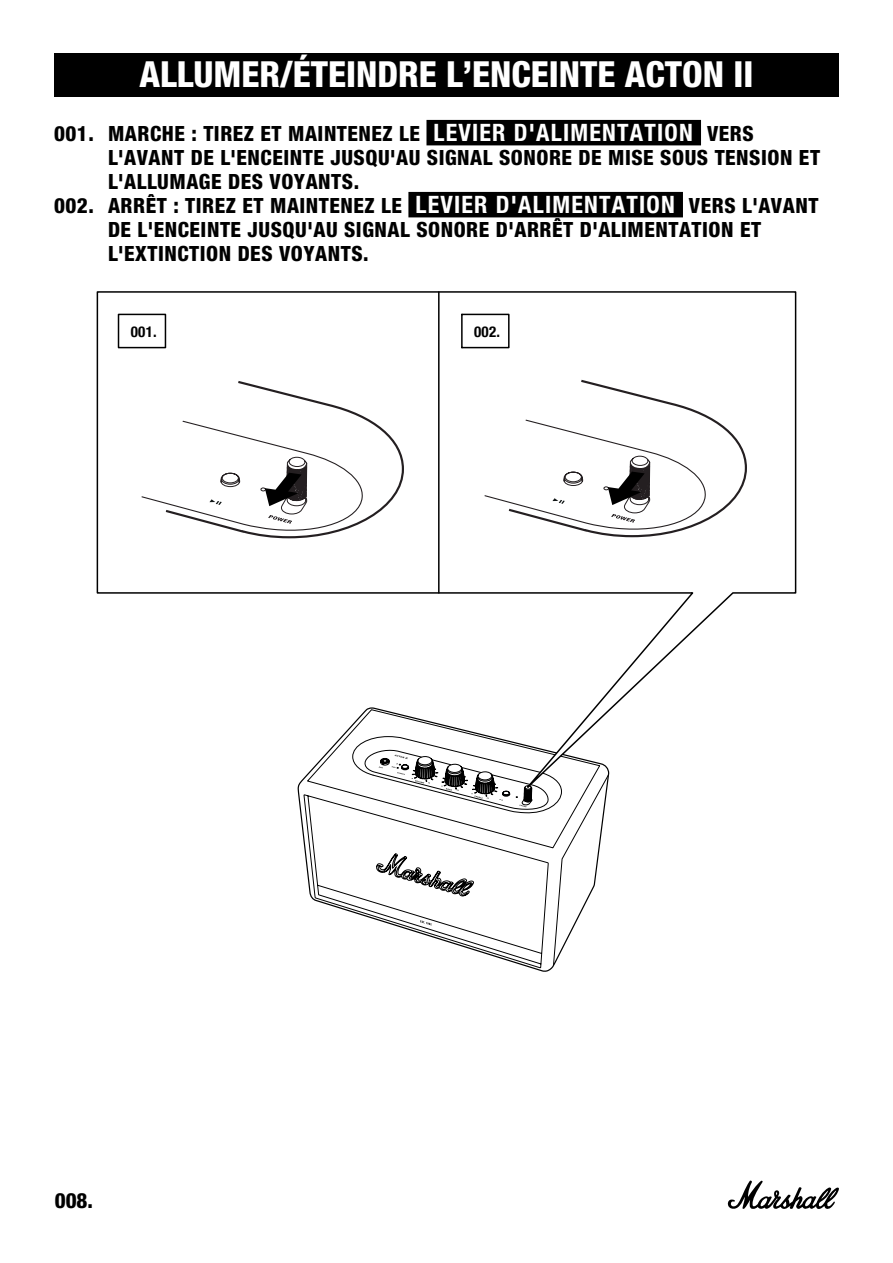
<style>
.page{position:relative;width:893px;height:1263px;background:#fff}
.page>*{position:absolute;margin:0;border:0;box-sizing:border-box;transform-origin:0 0}
.t1{font:800 condensed 36px "Helvetica Neue LT Pro";color:#fff}
.t2{font:800 condensed 21px "Helvetica Neue LT Pro";letter-spacing:.025em;color:#000}
.t3{font:800 condensed 21px "Helvetica Neue LT Std";color:#000}
.t4{font:700 condensed 15px "Helvetica Neue";letter-spacing:.02em;color:#000}
.s1{font-family:"Helvetica Neue LT Std"}
.s2{font-family:"Helvetica Neue LT Std";font-weight:700;font-size:24px;color:#fff}
</style>
<div class="page">
<svg style="left:727px;top:1180px;width:112px;height:29px"></svg>
<div style="left:54px;top:53px;width:785px;height:44px;background:#000"></div>
<div style="left:426px;top:120px;width:275px;height:25px;background:#000"></div>
<div style="left:408px;top:192px;width:275px;height:25px;background:#000"></div>
<svg style="left:303px;top:807px;width:302px;height:161px"></svg>
<svg style="left:420px;top:920px;width:11px;height:5px"></svg>
<svg style="left:306px;top:807px;width:294px;height:89px"></svg>
<svg style="left:96px;top:291px;width:701px;height:516px"></svg>
<svg style="left:117px;top:291px;width:323px;height:303px"></svg>
<svg style="left:460px;top:313px;width:50px;height:36px"></svg>
<svg style="left:484px;top:378px;width:264px;height:160px"></svg>
<h1 class="t1" style="left:139px;top:51px;width:616px">ALLUMER/ÉTEINDRE L’ENCEINTE ACTON II</h1>
<p class="t2" style="left:54px;top:121px;width:701px"><span class="s1">001.</span> MARCHE : TIREZ ET MAINTENEZ LE <span class="s2">LEVIER D'ALIMENTATION</span> VERS</p>
<p class="t2" style="left:108px;top:145px;width:714px">L'AVANT DE L'ENCEINTE JUSQU'AU SIGNAL SONORE DE MISE SOUS TENSION ET</p>
<p class="t2" style="left:108px;top:169px;width:253px">L'ALLUMAGE DES VOYANTS.</p>
<p class="t2" style="left:54px;top:193px;width:766px"><span class="s1">002.</span> ARRÊT : TIREZ ET MAINTENEZ LE <span class="s2">LEVIER D'ALIMENTATION</span> VERS L'AVANT</p>
<p class="t2" style="left:108px;top:217px;width:655px">DE L'ENCEINTE JUSQU'AU SIGNAL SONORE D'ARRÊT D'ALIMENTATION ET</p>
<p class="t2" style="left:108px;top:241px;width:262px">L'EXTINCTION DES VOYANTS.</p>
<p class="t4" style="left:131px;top:319px;width:27px">001.</p>
<p class="t4" style="left:474px;top:319px;width:27px">002.</p>
<p class="t3" style="left:55px;top:1187px;width:40px">008.</p>
</div>
